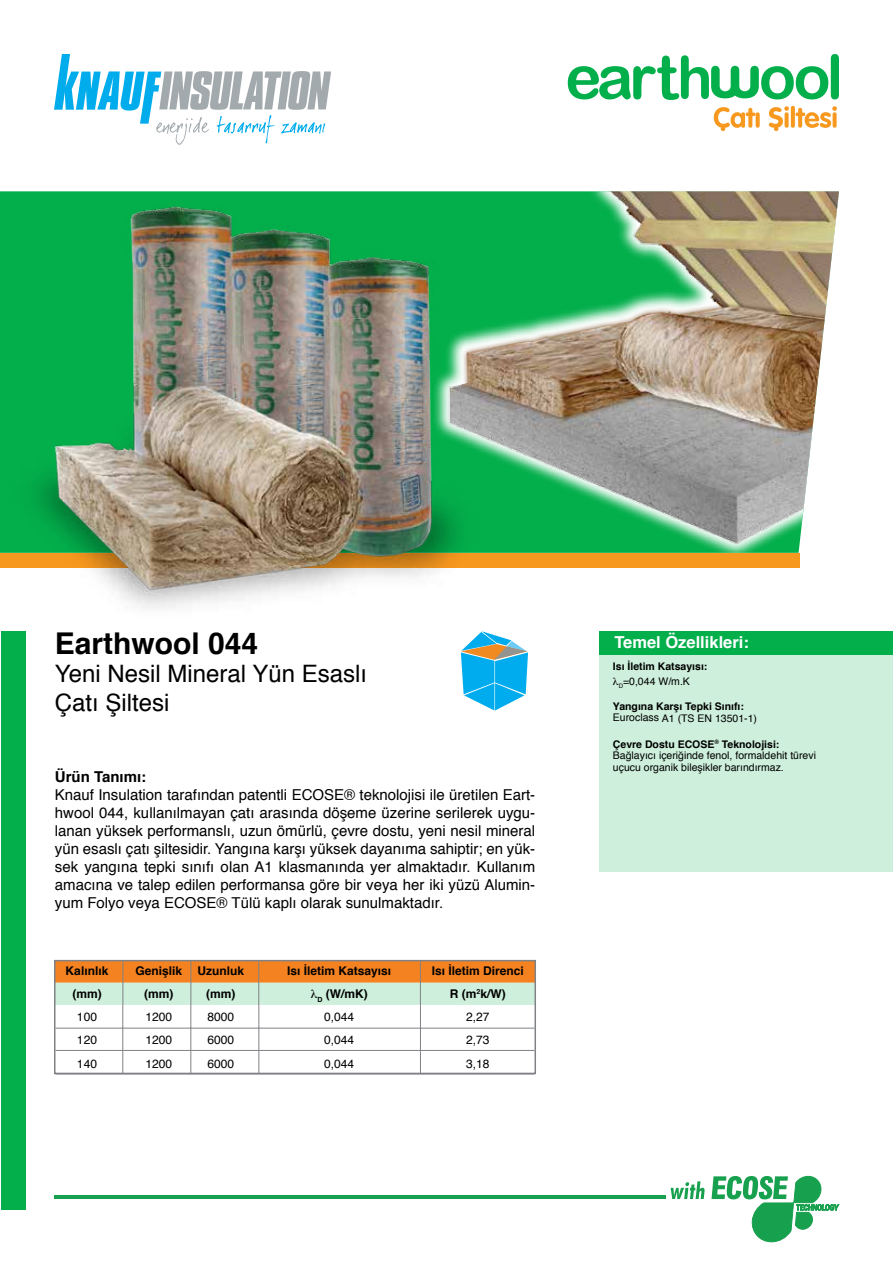
<style>
.page{position:relative;width:893px;height:1263px;background:#fff}
.page>*{position:absolute;margin:0;border:0;box-sizing:border-box;transform-origin:0 0}
.t1{font:700 30px "Helvetica";color:#000}
.t2{font:24px/28.8px "Helvetica";color:#000}
.t3{font:700 16.5px "Helvetica";color:#fff}
.t4{font:15px/18px "Helvetica";color:#000;text-align:justify}
.t5{font:700 15px "Helvetica";color:#000}
.t6{font:700 12px/23.2px "Helvetica";color:#000;text-align:center}
.t7{font:12px/23.2px "Helvetica";color:#000;text-align:justify}
.t8{font:10.5px/11.1px "Helvetica";color:#000}
.t9{font:700 10.5px "Helvetica";color:#000}
.s1{font-weight:700}
.s2{font-weight:400}
</style>
<div class="page">
<div style="left:0;top:553px;width:799px;height:15px;background:#f8991f"></div>
<svg style="left:461px;top:631px;width:67px;height:79px"></svg>
<div style="left:1px;top:631px;width:25px;height:579px;background:#03af4b"></div>
<div style="left:599px;top:645px;width:294px;height:226px;background:#cdefdb"></div>
<div style="left:599px;top:631px;width:294px;height:23px;background:#03af4b"></div>
<svg style="left:54px;top:54px;width:277px;height:91px"></svg>
<svg style="left:568px;top:54px;width:271px;height:46px"></svg>
<svg style="left:769px;top:106px;width:68px;height:25px"></svg>
<svg style="left:714px;top:107px;width:46px;height:24px"></svg>
<svg style="left:711px;top:1176px;width:128px;height:66px"></svg>
<svg style="left:671px;top:1181px;width:34px;height:18px"></svg>
<hr style="left:54px;top:1196px;width:612px;height:3px;background:#17a04d">
<img style="left:482px;top:191px;width:357px;height:362px">
<img style="left:13px;top:191px;width:469px;height:417px">
<hr style="left:54px;top:960px;width:69px;height:1px;background:#808285">
<hr style="left:123px;top:960px;width:68px;height:1px;background:#808285">
<hr style="left:191px;top:960px;width:68px;height:1px;background:#808285">
<hr style="left:259px;top:960px;width:161px;height:1px;background:#808285">
<hr style="left:420px;top:960px;width:116px;height:1px;background:#808285">
<svg style="left:54px;top:961px;width:482px;height:112px"></svg>
<hr style="left:54px;top:1073px;width:69px;height:1px;background:#808285">
<hr style="left:123px;top:1073px;width:68px;height:1px;background:#808285">
<hr style="left:191px;top:1073px;width:68px;height:1px;background:#808285">
<hr style="left:259px;top:1073px;width:161px;height:1px;background:#808285">
<hr style="left:420px;top:1073px;width:116px;height:1px;background:#808285">
<hr style="left:123px;top:961px;width:1px;height:44px;background:#808285">
<hr style="left:190px;top:961px;width:1px;height:44px;background:#808285">
<hr style="left:258px;top:961px;width:1px;height:44px;background:#808285">
<hr style="left:420px;top:961px;width:1px;height:44px;background:#808285">
<h1 class="t1" style="left:55px;top:619px;width:205px">Earthwool 044</h1>
<h2 class="t2" style="left:55px;top:660px;width:314px">Yeni Nesil Mineral Yün Esaslı<br>Çatı Şiltesi</h2>
<p class="t5" style="left:55px;top:765px;width:93px">Ürün Tanımı:</p>
<p class="t4" style="left:55px;top:786px;width:482px">Knauf Insulation tarafından patentli ECOSE® teknolojisi ile üretilen Eart&shy;hwool 044, kullanılmayan çatı arasında döşeme üzerine serilerek uygu&shy;lanan yüksek performanslı, uzun ömürlü, çevre dostu, yeni nesil mineral yün esaslı çatı şiltesidir. Yangına karşı yüksek dayanıma sahiptir; en yük&shy;sek yangına tepki sınıfı olan A1 klasmanında yer almaktadır. Kullanım amacına ve talep edilen performansa göre bir veya her iki yüzü Alumin&shy;yum Folyo veya ECOSE® Tülü kaplı olarak sunulmaktadır.</p>
<p class="t6" style="left:66px;top:959px;width:44px">Kalınlık (mm)</p>
<p class="t7" style="left:77px;top:1006px;width:22px">100<br>120<br>140</p>
<p class="t6" style="left:135px;top:959px;width:48px">Genişlik (mm)</p>
<p class="t7" style="left:145px;top:1005px;width:28px">1200<br>1200<br>1200</p>
<p class="t6" style="left:197px;top:959px;width:48px">Uzunluk (mm)</p>
<p class="t7" style="left:207px;top:1005px;width:28px">8000<br>6000<br>6000</p>
<p class="t6" style="left:287px;top:959px;width:106px">Isı İletim Katsayısı</p>
<p class="t7" style="left:311px;top:982px;width:58px;text-align:center">●<sub>D</sub> <span class="s1">(W/mK)<br></span>0,044<br>0,044<br>0,044</p>
<p class="t6" style="left:432px;top:959px;width:94px">Isı İletim Direnci<br>R (m<sup>2</sup>k/W)<br><span class="s2">2,27<br>2,73<br>3,18</span></p>
<p class="t3" style="left:614px;top:629px;width:136px">Temel Özellikleri:</p>
<p class="t9" style="left:613px;top:658px;width:96px">Isı İletim Katsayısı:</p>
<p class="t8" style="left:613px;top:676px;width:79px">●<sub>D</sub>=0,044 W/m.K</p>
<p class="t9" style="left:613px;top:698px;width:133px">Yangına Karşı Tepki Sınıfı:</p>
<p class="t8" style="left:613px;top:713px;width:146px">Euroclass A1 (TS EN 13501-1)</p>
<p class="t8" style="left:613px;top:739px;width:205px"><span class="s1">Çevre Dostu ECOSE</span><sup>®</sup> <span class="s1">Teknolojisi:<br></span>Bağlayıcı içeriğinde fenol, formaldehit türevi</p>
<p class="t8" style="left:613px;top:762px;width:172px">uçucu organik bileşikler barındırmaz.</p>
</div>
